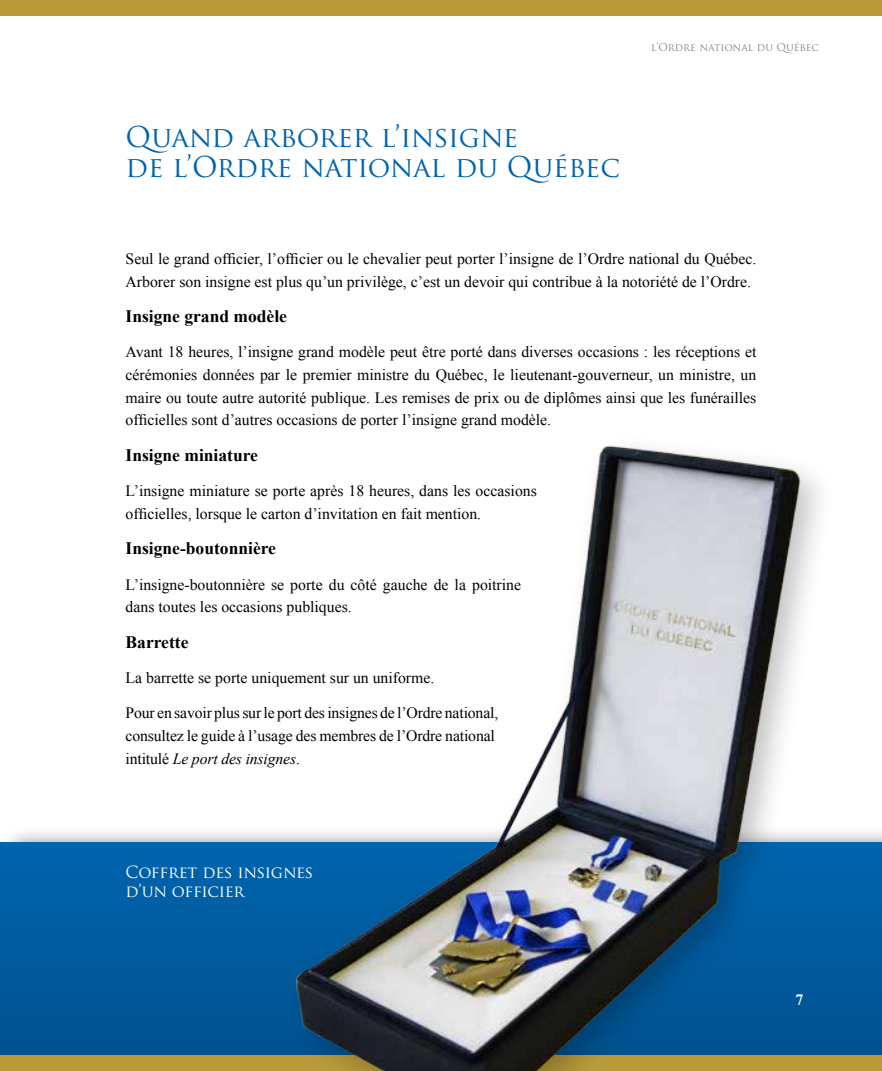
<style>
.page{position:relative;width:882px;height:1071px;background:#fff}
.page>*{position:absolute;margin:0;border:0;box-sizing:border-box;transform-origin:0 0}
.t1{font:28px/29.8px "Trajan Pro";color:#0064ad}
.t2{font:700 17.5px "Times New Roman";color:#000}
.t3{font:16.28px/19.6px "Trajan Pro";letter-spacing:-.01em;color:#fff}
.t4{font:15.75px/22.8px "Times New Roman";color:#000}
.t5{font:700 15.75px "Times New Roman";color:#fff}
.t6{font:10.5px "Trajan Pro";color:#87888a}
.s1{font-style:italic}
</style>
<div class="page">
<div style="left:0;top:0;width:882px;height:16px;background:#ba9b3b"></div>
<div style="left:0;top:843px;width:882px;height:218px;background:linear-gradient(to bottom,#0064ae,#005290)"></div>
<div style="left:0;top:1055px;width:882px;height:16px;background:#ba9b3b"></div>
<img style="left:53px;top:445px;width:829px;height:626px">
<h1 class="t1" style="left:126px;top:122px;width:496px">QUAND ARBORER L’INSIGNE<br>DE L’ORDRE NATIONAL DU QUÉBEC</h1>
<p class="t6" style="left:651px;top:41px;width:169px">L’ORDRE NATIONAL DU QUÉBEC</p>
<p class="t4" style="left:126px;top:247px;width:632px">Seul le grand officier, l’officier ou le chevalier peut porter l’insigne de l’Ordre national du Québec.<br>Arborer son insigne est plus qu’un privilège, c’est un devoir qui contribue à la notoriété de l’Ordre.</p>
<p class="t2" style="left:126px;top:304px;width:163px">Insigne grand modèle</p>
<p class="t4" style="left:126px;top:340px;width:632px;text-align:justify">Avant 18 heures, l’insigne grand modèle peut être porté dans diverses occasions : les réceptions et cérémonies données par le premier ministre du Québec, le lieutenant-gouverneur, un ministre, un maire ou toute autre autorité publique. Les remises de prix ou de diplômes ainsi que les funérailles officielles sont d’autres occasions de porter l’insigne grand modèle.</p>
<p class="t2" style="left:126px;top:443px;width:134px">Insigne miniature</p>
<p class="t4" style="left:126px;top:479px;width:413px">L’insigne miniature se porte après 18 heures, dans les occasions officielles, lorsque le carton d’invitation en fait mention.</p>
<p class="t2" style="left:126px;top:536px;width:152px">Insigne-boutonnière</p>
<p class="t4" style="left:126px;top:573px;width:397px">L’insigne-boutonnière se porte du côté gauche de la poitrine dans toutes les occasions publiques.</p>
<p class="t2" style="left:126px;top:630px;width:64px">Barrette</p>
<p class="t4" style="left:126px;top:666px;width:310px">La barrette se porte uniquement sur un uniforme.</p>
<p class="t4" style="left:126px;top:702px;width:374px">Pour en savoir plus sur le port des insignes de l’Ordre national, consultez le guide à l’usage des membres de l’Ordre national intitulé <span class="s1">Le port des insignes</span>.</p>
<p class="t3" style="left:126px;top:862px;width:189px">COFFRET DES INSIGNES<br>D’UN OFFICIER</p>
<p class="t5" style="left:795px;top:989px;width:9px">7</p>
</div>
